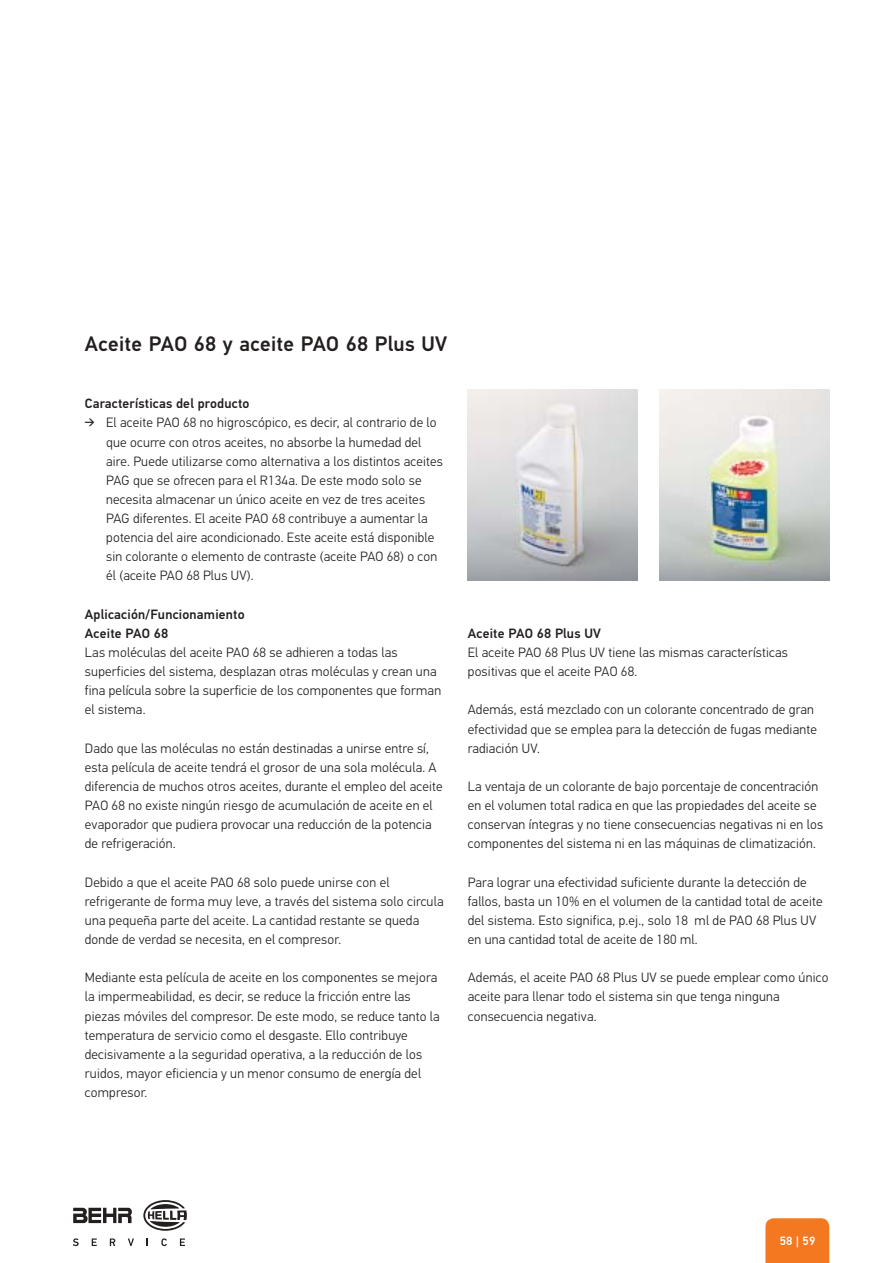
<style>
.page{position:relative;width:893px;height:1263px;background:#fff}
.page>*{position:absolute;margin:0;border:0;box-sizing:border-box;transform-origin:0 0}
.t1{font:500 21px "Hella DIN Universal";letter-spacing:.015em;color:#231f1f}
.t2{font:300 13.5px/19.2px "Hella DIN Universal";letter-spacing:.015em;color:#231f1f}
.t3{font:500 13.5px/19.2px "Hella DIN Universal";letter-spacing:.015em;color:#231f1f}
.t4{font:500 12px "Hella DIN Universal";color:#fff}
</style>
<div class="page">
<div style="left:765px;top:1218px;width:64px;height:45px;background:#f4781f"></div>
<img style="left:468px;top:389px;width:170px;height:191px">
<img style="left:659px;top:389px;width:170px;height:191px">
<svg style="left:73px;top:1238px;width:6px;height:8px"></svg>
<svg style="left:92px;top:1238px;width:5px;height:8px"></svg>
<svg style="left:110px;top:1238px;width:5px;height:8px"></svg>
<svg style="left:128px;top:1238px;width:6px;height:8px"></svg>
<svg style="left:161px;top:1238px;width:6px;height:8px"></svg>
<svg style="left:180px;top:1238px;width:5px;height:8px"></svg>
<svg style="left:73px;top:1208px;width:59px;height:15px"></svg>
<svg style="left:143px;top:1200px;width:44px;height:31px"></svg>
<h1 class="t1" style="left:85px;top:336px;width:364px">Aceite PAO 68 y aceite PAO 68 Plus UV</h1>
<p class="t3" style="left:85px;top:395px;width:166px">Características del producto</p>
<p class="t2" style="left:106px;top:414px;width:338px;text-indent:-21px">- El aceite PAO 68 no higroscópico, es decir, al contrario de lo que ocurre con otros aceites, no absorbe la humedad del aire. Puede utilizarse como alternativa a los distintos aceites PAG que se ofrecen para el R134a. De este modo solo se necesita almacenar un único aceite en vez de tres aceites PAG diferentes. El aceite PAO 68 contribuye a aumentar la potencia del aire acondicionado. Este aceite está disponible sin colorante o elemento de contraste (aceite PAO 68) o con él (aceite PAO 68 Plus UV).</p>
<p class="t3" style="left:85px;top:606px;width:161px">Aplicación/Funcionamiento<br>Aceite PAO 68</p>
<p class="t2" style="left:85px;top:644px;width:358px">Las moléculas del aceite PAO 68 se adhieren a todas las superficies del sistema, desplazan otras moléculas y crean una fina película sobre la superficie de los componentes que forman el sistema.</p>
<p class="t2" style="left:85px;top:739px;width:359px">Dado que las moléculas no están destinadas a unirse entre sí, esta película de aceite tendrá el grosor de una sola molécula. A diferencia de muchos otros aceites, durante el empleo del aceite PAO 68 no existe ningún riesgo de acumulación de aceite en el evaporador que pudiera provocar una reducción de la potencia de refrigeración.</p>
<p class="t2" style="left:85px;top:873px;width:360px">Debido a que el aceite PAO 68 solo puede unirse con el refrigerante de forma muy leve, a través del sistema solo circula una pequeña parte del aceite. La cantidad restante se queda donde de verdad se necesita, en el compresor.</p>
<p class="t2" style="left:85px;top:969px;width:356px">Mediante esta película de aceite en los componentes se mejora la impermeabilidad, es decir, se reduce la fricción entre las piezas móviles del compresor. De este modo, se reduce tanto la temperatura de servicio como el desgaste. Ello contribuye decisivamente a la seguridad operativa, a la reducción de los ruidos, mayor eficiencia y un menor consumo de energía del compresor.</p>
<p class="t3" style="left:468px;top:625px;width:135px">Aceite PAO 68 Plus UV</p>
<p class="t2" style="left:468px;top:644px;width:322px">El aceite PAO 68 Plus UV tiene las mismas características positivas que el aceite PAO 68.</p>
<p class="t2" style="left:468px;top:701px;width:350px">Además, está mezclado con un colorante concentrado de gran efectividad que se emplea para la detección de fugas mediante radiación UV.</p>
<p class="t2" style="left:468px;top:778px;width:357px">La ventaja de un colorante de bajo porcentaje de concentración en el volumen total radica en que las propiedades del aceite se conservan íntegras y no tiene consecuencias negativas ni en los componentes del sistema ni en las máquinas de climatización.</p>
<p class="t2" style="left:468px;top:873px;width:356px">Para lograr una efectividad suficiente durante la detección de fallos, basta un 10% en el volumen de la cantidad total de aceite del sistema. Esto significa, p.ej., solo 18 ml de PAO 68 Plus UV en una cantidad total de aceite de 180 ml.</p>
<p class="t2" style="left:468px;top:969px;width:362px">Además, el aceite PAO 68 Plus UV se puede emplear como único aceite para llenar todo el sistema sin que tenga ninguna consecuencia negativa.</p>
<p class="t4" style="left:779px;top:1237px;width:37px">58 | 59</p>
</div>
